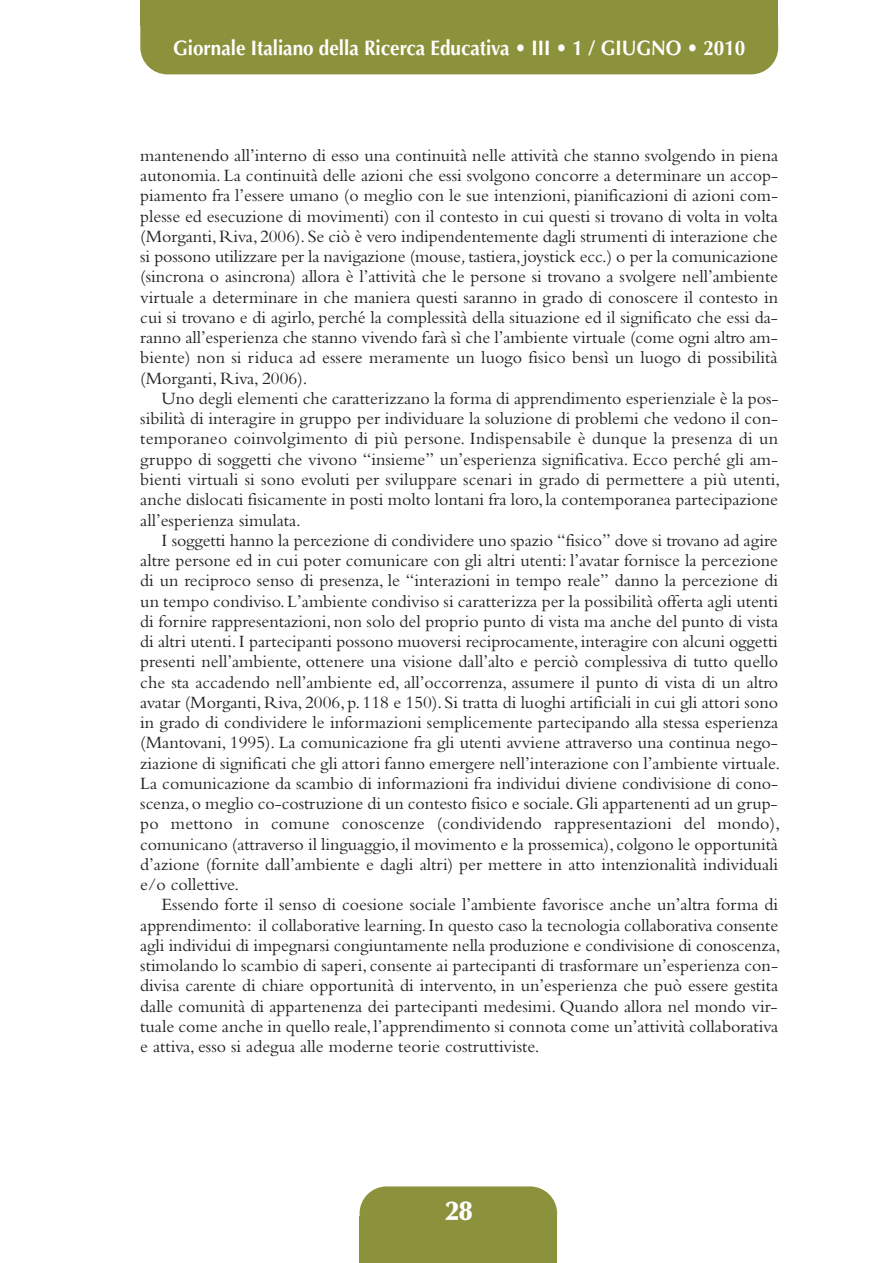
<style>
.page{position:relative;width:893px;height:1263px;background:#fff}
.page>*{position:absolute;margin:0;border:0;box-sizing:border-box;transform-origin:0 0}
.t1{font:900 27px "Optima";color:#fff}
.t2{font:700 21px "Optima";color:#fff;scale:.9 1}
.t3{font:18px "Bembo";color:#231f20}
.s1{font-style:italic}
</style>
<div class="page">
<div style="left:140px;top:1px;width:638px;height:73px;background:#8c923c;border-radius:27px"></div>
<div style="left:140px;top:0;width:638px;height:26px;background:#8c923c"></div>
<div style="left:360px;top:1216px;width:197px;height:47px;background:#8c923c"></div>
<div style="left:360px;top:1186px;width:197px;height:55px;background:#8c923c;border-radius:27px"></div>
<p class="t2" style="left:173px;top:40px;width:637px">Giornale Italiano della Ricerca Educativa • III • 1 / GIUGNO • 2010</p>
<p class="t3" style="left:140px;top:149px;width:639px">mantenendo all’interno di esso una continuità nelle attività che stanno svolgendo in piena</p>
<p class="t3" style="left:140px;top:169px;width:639px">autonomia. La continuità delle azioni che essi svolgono concorre a determinare un accop-</p>
<p class="t3" style="left:140px;top:190px;width:639px">piamento fra l’essere umano (o meglio con le sue intenzioni, pianificazioni di azioni com-</p>
<p class="t3" style="left:140px;top:210px;width:639px">plesse ed esecuzione di movimenti) con il contesto in cui questi si trovano di volta in volta</p>
<p class="t3" style="left:140px;top:230px;width:639px">(Morganti, Riva, 2006). Se ciò è vero indipendentemente dagli strumenti di interazione che</p>
<p class="t3" style="left:140px;top:250px;width:639px">si possono utilizzare per la navigazione (mouse<span class="s1">,</span> tastiera, joystick ecc.) o per la comunicazione</p>
<p class="t3" style="left:140px;top:271px;width:639px">(sincrona o asincrona) allora è l’attività che le persone si trovano a svolgere nell’ambiente</p>
<p class="t3" style="left:140px;top:291px;width:639px">virtuale a determinare in che maniera questi saranno in grado di conoscere il contesto in</p>
<p class="t3" style="left:140px;top:311px;width:639px">cui si trovano e di agirlo, perché la complessità della situazione ed il significato che essi da-</p>
<p class="t3" style="left:140px;top:331px;width:639px">ranno all’esperienza che stanno vivendo farà sì che l’ambiente virtuale (come ogni altro am-</p>
<p class="t3" style="left:140px;top:352px;width:639px">biente) non si riduca ad essere meramente un luogo fisico bensì un luogo di possibilità</p>
<p class="t3" style="left:140px;top:372px;width:169px">(Morganti, Riva, 2006).</p>
<p class="t3" style="left:162px;top:392px;width:618px">Uno degli elementi che caratterizzano la forma di apprendimento esperienziale è la pos-</p>
<p class="t3" style="left:140px;top:412px;width:639px">sibilità di interagire in gruppo per individuare la soluzione di problemi che vedono il con-</p>
<p class="t3" style="left:140px;top:433px;width:639px">temporaneo coinvolgimento di più persone. Indispensabile è dunque la presenza di un</p>
<p class="t3" style="left:140px;top:453px;width:639px">gruppo di soggetti che vivono “insieme” un’esperienza significativa. Ecco perché gli am-</p>
<p class="t3" style="left:140px;top:473px;width:641px">bienti virtuali si sono evoluti per sviluppare scenari in grado di permettere a più utenti,</p>
<p class="t3" style="left:140px;top:493px;width:639px">anche dislocati fisicamente in posti molto lontani fra loro, la contemporanea partecipazione</p>
<p class="t3" style="left:140px;top:514px;width:162px">all’esperienza simulata.</p>
<p class="t3" style="left:162px;top:534px;width:617px">I soggetti hanno la percezione di condividere uno spazio “fisico” dove si trovano ad agire</p>
<p class="t3" style="left:140px;top:554px;width:639px">altre persone ed in cui poter comunicare con gli altri utenti: l’avatar fornisce la percezione</p>
<p class="t3" style="left:140px;top:574px;width:639px">di un reciproco senso di presenza, le “interazioni in tempo reale” danno la percezione di</p>
<p class="t3" style="left:140px;top:595px;width:639px">un tempo condiviso. L’ambiente condiviso si caratterizza per la possibilità offerta agli utenti</p>
<p class="t3" style="left:140px;top:615px;width:639px">di fornire rappresentazioni, non solo del proprio punto di vista ma anche del punto di vista</p>
<p class="t3" style="left:140px;top:635px;width:639px">di altri utenti. I partecipanti possono muoversi reciprocamente, interagire con alcuni oggetti</p>
<p class="t3" style="left:140px;top:655px;width:639px">presenti nell’ambiente, ottenere una visione dall’alto e perciò complessiva di tutto quello</p>
<p class="t3" style="left:140px;top:676px;width:639px">che sta accadendo nell’ambiente ed, all’occorrenza, assumere il punto di vista di un altro</p>
<p class="t3" style="left:140px;top:696px;width:639px">avatar (Morganti, Riva, 2006, p. 118 e 150). Si tratta di luoghi artificiali in cui gli attori sono</p>
<p class="t3" style="left:140px;top:716px;width:639px">in grado di condividere le informazioni semplicemente partecipando alla stessa esperienza</p>
<p class="t3" style="left:140px;top:736px;width:639px">(Mantovani, 1995). La comunicazione fra gli utenti avviene attraverso una continua nego-</p>
<p class="t3" style="left:140px;top:757px;width:641px">ziazione di significati che gli attori fanno emergere nell’interazione con l’ambiente virtuale.</p>
<p class="t3" style="left:140px;top:777px;width:639px">La comunicazione da scambio di informazioni fra individui diviene condivisione di cono-</p>
<p class="t3" style="left:140px;top:797px;width:639px">scenza, o meglio co-costruzione di un contesto fisico e sociale. Gli appartenenti ad un grup-</p>
<p class="t3" style="left:140px;top:817px;width:641px">po mettono in comune conoscenze (condividendo rappresentazioni del mondo),</p>
<p class="t3" style="left:140px;top:838px;width:639px">comunicano (attraverso il linguaggio, il movimento e la prossemica), colgono le opportunità</p>
<p class="t3" style="left:140px;top:858px;width:639px">d’azione (fornite dall’ambiente e dagli altri) per mettere in atto intenzionalità individuali</p>
<p class="t3" style="left:140px;top:878px;width:100px">e/o collettive.</p>
<p class="t3" style="left:162px;top:898px;width:618px">Essendo forte il senso di coesione sociale l’ambiente favorisce anche un’altra forma di</p>
<p class="t3" style="left:140px;top:919px;width:639px">apprendimento: il collaborative learning. In questo caso la tecnologia collaborativa consente</p>
<p class="t3" style="left:140px;top:939px;width:642px">agli individui di impegnarsi congiuntamente nella produzione e condivisione di conoscenza,</p>
<p class="t3" style="left:140px;top:959px;width:639px">stimolando lo scambio di saperi, consente ai partecipanti di trasformare un’esperienza con-</p>
<p class="t3" style="left:140px;top:979px;width:639px">divisa carente di chiare opportunità di intervento, in un’esperienza che può essere gestita</p>
<p class="t3" style="left:140px;top:1000px;width:639px">dalle comunità di appartenenza dei partecipanti medesimi. Quando allora nel mondo vir-</p>
<p class="t3" style="left:140px;top:1020px;width:639px">tuale come anche in quello reale, l’apprendimento si connota come un’attività collaborativa</p>
<p class="t3" style="left:140px;top:1040px;width:401px">e attiva, esso si adegua alle moderne teorie costruttiviste.</p>
<p class="t1" style="left:445px;top:1200px;width:28px">28</p>
</div>
